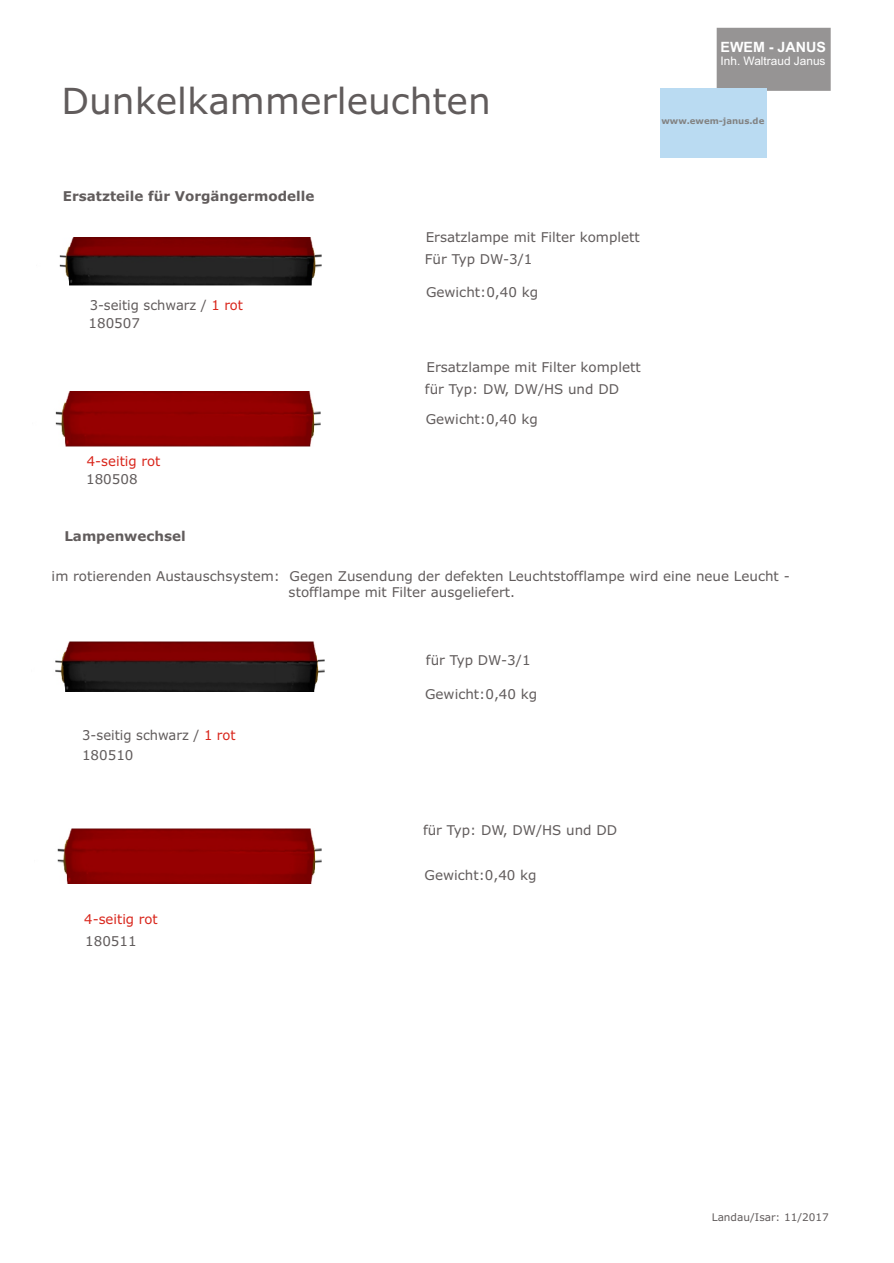
<style>
.page{position:relative;width:894px;height:1263px;background:#fff}
.page>*{position:absolute;margin:0;border:0;box-sizing:border-box;transform-origin:0 0}
.t1{font:36px "Verdana";color:#615c5c}
.t2{font:700 14.1px "Arial";color:#fff}
.t3{font:13.5px/22.6px "Verdana";color:#615c5c}
.t4{font:700 13.5px "Verdana";color:#615c5c}
.t5{font:13.5px "Verdana";color:#d9261c}
.t6{font:11.7px "Arial";color:#fff}
.t7{font:10.5px "Verdana";color:#615c5c}
.t8{font:700 8.55px "Verdana";color:#828282}
.s1{color:#d9261c}
</style>
<div class="page">
<div style="left:717px;top:28px;width:114px;height:63px;background:#969494;border:3px solid #969494"></div>
<div style="left:660px;top:89px;width:107px;height:69px;background:#badbf2"></div>
<img style="left:315px;top:254px;width:6px;height:18px">
<img style="left:59px;top:237px;width:256px;height:49px">
<img style="left:313px;top:407px;width:7px;height:29px">
<img style="left:55px;top:392px;width:258px;height:55px">
<img style="left:318px;top:659px;width:7px;height:16px">
<img style="left:55px;top:642px;width:263px;height:50px">
<img style="left:314px;top:845px;width:7px;height:29px">
<img style="left:57px;top:829px;width:257px;height:54px">
<h1 class="t1" style="left:61px;top:87px;width:431px">Dunkelkammerleuchten</h1>
<p class="t2" style="left:721px;top:41px;width:107px">EWEM - JANUS</p>
<p class="t6" style="left:721px;top:57px;width:106px">Inh. Waltraud Janus</p>
<p class="t8" style="left:661px;top:117px;width:104px">www.ewem-janus.de</p>
<p class="t4" style="left:63px;top:190px;width:253px">Ersatzteile für Vorgängermodelle</p>
<p class="t3" style="left:90px;top:295px;width:155px">3-seitig schwarz / <span class="s1">1 rot</span></p>
<p class="t3" style="left:89px;top:313px;width:53px">180507</p>
<p class="t5" style="left:87px;top:456px;width:75px">4-seitig rot</p>
<p class="t3" style="left:86px;top:469px;width:53px">180508</p>
<p class="t4" style="left:64px;top:530px;width:123px">Lampenwechsel</p>
<p class="t3" style="left:425px;top:227px;width:217px">Ersatzlampe mit Filter komplett<br>Für Typ DW-3/1</p>
<p class="t3" style="left:426px;top:282px;width:114px">Gewicht:0,40 kg</p>
<p class="t3" style="left:427px;top:357px;width:216px">Ersatzlampe mit Filter komplett</p>
<p class="t3" style="left:426px;top:409px;width:114px">Gewicht:0,40 kg</p>
<p class="t3" style="left:425px;top:379px;width:196px">für Typ: DW, DW/HS und DD</p>
<p class="t3" style="left:289px;top:569px;width:503px;line-height:16.4px;text-indent:-237px">im rotierenden Austauschsystem: Gegen Zusendung der defekten Leuchtstofflampe wird eine neue Leucht - stofflampe mit Filter ausgeliefert.</p>
<p class="t3" style="left:82px;top:725px;width:155px">3-seitig schwarz / <span class="s1">1 rot</span></p>
<p class="t3" style="left:82px;top:745px;width:53px">180510</p>
<p class="t5" style="left:84px;top:914px;width:75px">4-seitig rot</p>
<p class="t3" style="left:85px;top:931px;width:53px">180511</p>
<p class="t3" style="left:426px;top:650px;width:106px">für Typ DW-3/1</p>
<p class="t3" style="left:425px;top:684px;width:114px">Gewicht:0,40 kg</p>
<p class="t3" style="left:423px;top:820px;width:196px">für Typ: DW, DW/HS und DD</p>
<p class="t3" style="left:425px;top:865px;width:114px">Gewicht:0,40 kg</p>
<p class="t7" style="left:712px;top:1213px;width:119px">Landau/Isar: 11/2017</p>
</div>
